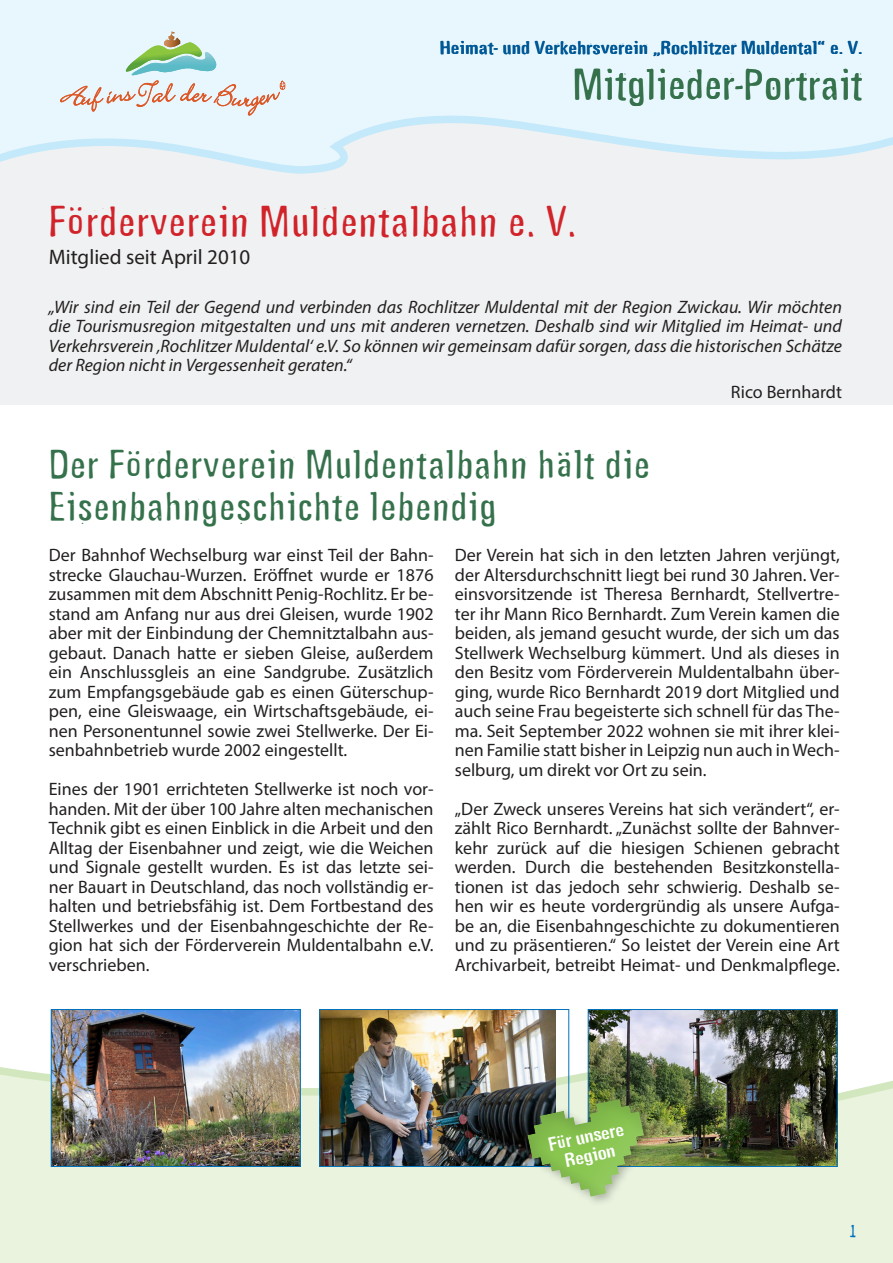
<style>
.page{position:relative;width:893px;height:1263px;background:#fff}
.page>*{position:absolute;margin:0;border:0;box-sizing:border-box;transform-origin:0 0}
.Absatzformat_1{font:45px "Gagamond";letter-spacing:.03em;color:#d1232a}
.Absatzformat_1-2{font:45px "Gagamond";letter-spacing:.02em;color:#35724c}
.Absatzformat_1-3{font:42px/42px "Gagamond";letter-spacing:.03em;color:#35724c}
.Absatzformat_1-4{font:21px "Myriad Pro";color:#231f20}
.t1{font:700 19.95px/19px "Gagamond";color:#fff;text-align:center}
.t2{font:700 19.5px "Gagamond";letter-spacing:.02em;color:#005996}
.Absatzformat_2{font:18px/19.5px "Myriad Pro";color:#231f20;text-align:justify}
.Absatzformat_1-5{font:italic 18px/19.5px "Myriad Pro";color:#231f20;text-align:justify}
.Absatzformat_1-6{font:18px "Myriad Pro";color:#231f20}
.t3{font:18px "Gagamond";color:#0072bc}
</style>
<div class="page">
<div style="left:0;top:119px;width:893px;height:286px;background:#f0f1f2"></div>
<div style="left:0;top:1051px;width:893px;height:212px;background:#e9f3de"></div>
<svg style="left:0;top:0;width:893px;height:174px"></svg>
<img style="left:53px;top:1011px;width:245px;height:154px">
<div style="left:51px;top:1009px;width:249px;height:158px;border:1px solid #0072bc"></div>
<img style="left:321px;top:1011px;width:234px;height:154px">
<div style="left:319px;top:1009px;width:250px;height:158px;border:1px solid #0072bc"></div>
<img style="left:590px;top:1011px;width:245px;height:154px">
<div style="left:588px;top:1009px;width:249px;height:158px;border:1px solid #0072bc"></div>
<svg style="left:60px;top:31px;width:225px;height:85px;background:#dce6e4"></svg>
<img style="left:522px;top:1093px;width:133px;height:116px">
<p class="t2" style="left:440px;top:34px;width:424px">Heimat- und Verkehrsverein „Rochlitzer Muldental“ e. V.</p>
<p class="Absatzformat_1-2" style="left:573px;top:61px;width:291px">Mitglieder-Portrait</p>
<p class="Absatzformat_1" style="left:49px;top:198px;width:529px">Förderverein Muldentalbahn e. V.</p>
<p class="Absatzformat_1-4" style="left:49px;top:244px;width:203px">Mitglied seit April 2010</p>
<p class="Absatzformat_1-5" style="left:49px;top:296px;width:795px">„Wir sind ein Teil der Gegend und verbinden das Rochlitzer Muldental mit der Region Zwickau. Wir möchten die Tourismusregion mitgestalten und uns mit anderen vernetzen. Deshalb sind wir Mitglied im Heimat- und Verkehrsverein ‚Rochlitzer Muldental‘ e.V. So können wir gemeinsam dafür sorgen, dass die historischen Schätze der Region nicht in Vergessenheit geraten.“</p>
<p class="Absatzformat_1-6" style="left:731px;top:381px;width:113px">Rico Bernhardt</p>
<p class="Absatzformat_1-3" style="left:49px;top:444px;width:603px">Der Förderverein Muldentalbahn hält die<br>Eisenbahngeschichte lebendig</p>
<p class="Absatzformat_2" style="left:49px;top:545px;width:386px">Der Bahnhof Wechselburg war einst Teil der Bahn&shy;strecke Glauchau-Wurzen. Eröffnet wurde er 1876 zusammen mit dem Abschnitt Penig-Rochlitz. Er be&shy;stand am Anfang nur aus drei Gleisen, wurde 1902 aber mit der Einbindung der Chemnitztalbahn aus&shy;gebaut. Danach hatte er sieben Gleise, außerdem ein Anschlussgleis an eine Sandgrube. Zusätzlich zum Empfangsgebäude gab es einen Güterschup&shy;pen, eine Gleiswaage, ein Wirtschaftsgebäude, ei&shy;nen Personentunnel sowie zwei Stellwerke. Der Ei&shy;senbahnbetrieb wurde 2002 eingestellt.</p>
<p class="Absatzformat_2" style="left:49px;top:779px;width:386px">Eines der 1901 errichteten Stellwerke ist noch vor&shy;handen. Mit der über 100 Jahre alten mechanischen Technik gibt es einen Einblick in die Arbeit und den Alltag der Eisenbahner und zeigt, wie die Weichen und Signale gestellt wurden. Es ist das letzte sei&shy;ner Bauart in Deutschland, das noch vollständig er&shy;halten und betriebsfähig ist. Dem Fortbestand des Stellwerkes und der Eisenbahngeschichte der Re&shy;gion hat sich der Förderverein Muldentalbahn e.V. verschrieben.</p>
<p class="Absatzformat_2" style="left:455px;top:545px;width:386px">Der Verein hat sich in den letzten Jahren verjüngt, der Altersdurchschnitt liegt bei rund 30 Jahren. Ver&shy;einsvorsitzende ist Theresa Bernhardt, Stellvertre&shy;ter ihr Mann Rico Bernhardt. Zum Verein kamen die beiden, als jemand gesucht wurde, der sich um das Stellwerk Wechselburg kümmert. Und als dieses in den Besitz vom Förderverein Muldentalbahn über&shy;ging, wurde Rico Bernhardt 2019 dort Mitglied und auch seine Frau begeisterte sich schnell für das The&shy;ma. Seit September 2022 wohnen sie mit ihrer klei&shy;nen Familie statt bisher in Leipzig nun auch in Wech&shy;selburg, um direkt vor Ort zu sein.</p>
<p class="Absatzformat_2" style="left:455px;top:798px;width:386px">„Der Zweck unseres Vereins hat sich verändert“, er&shy;zählt Rico Bernhardt. „Zunächst sollte der Bahnver&shy;kehr zurück auf die hiesigen Schienen gebracht werden. Durch die bestehenden Besitzkonstella&shy;tionen ist das jedoch sehr schwierig. Deshalb se&shy;hen wir es heute vordergründig als unsere Aufga&shy;be an, die Eisenbahngeschichte zu dokumentieren und zu präsentieren.“ So leistet der Verein eine Art Archivarbeit, betreibt Heimat- und Denkmalpflege.</p>
<p class="t1" style="left:546px;top:1134px;width:78px;rotate:-12deg">Für unsere<br>Region</p>
<p class="t3" style="left:849px;top:1222px;width:10px">1</p>
</div>
